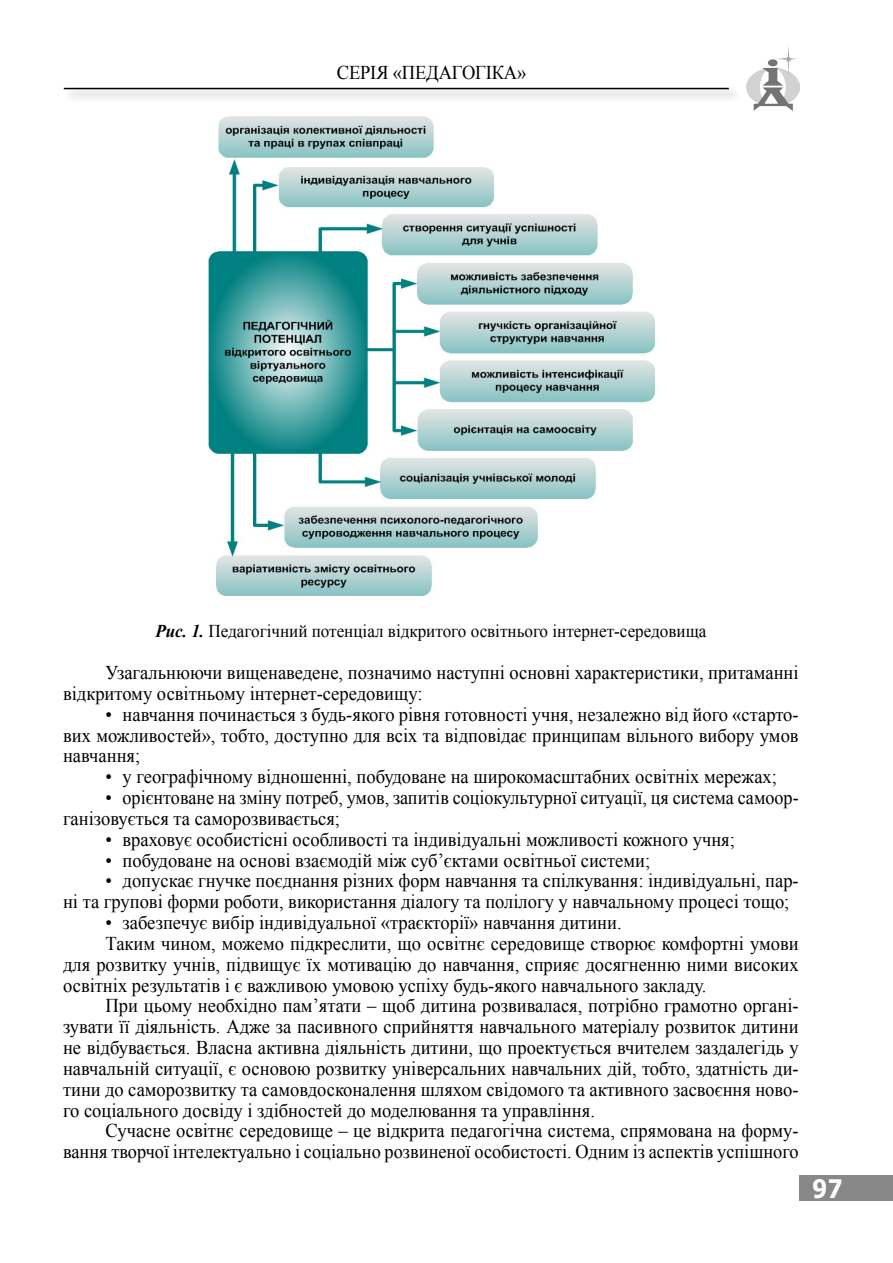
<style>
.page{position:relative;width:893px;height:1263px;background:#fff}
.page>*{position:absolute;margin:0;border:0;box-sizing:border-box;transform-origin:0 0}
.t1{font:700 25.5px "Verdana";color:#fff;scale:.85 1}
.t2{font:19.5px/20.9px "Times New Roman";color:#000;scale:.95 1}
.t3{font:19.5px/20.9px "Times New Roman";color:#000;scale:.93 1}
.t4{font:19.5px "Times New Roman";color:#000;scale:.94 1}
.t5{font:18px "Times New Roman";color:#000;scale:.95 1}
.s1{font-weight:700;font-style:italic}
</style>
<div class="page">
<div style="left:799px;top:1175px;width:94px;height:26px;background:#888"></div>
<div style="left:63px;top:86px;width:679px;height:17px;background:#000;opacity:.5"></div>
<hr style="left:64px;top:88px;width:665px;height:1px;background:#000">
<img style="left:747px;top:47px;width:52px;height:64px">
<img style="left:209px;top:117px;width:445px;height:479px">
<p class="t2" style="left:337px;top:62px;width:201px">СЕРІЯ «ПЕДАГОГІКА»</p>
<p class="t5" style="left:155px;top:619px;width:582px"><span class="s1">Рис. 1.</span> Педагогічний потенціал відкритого освітнього інтернет-середовища</p>
<p class="t2" style="left:63px;top:662px;width:776px;text-indent:43px">Узагальнюючи вищенаведене, позначимо наступні основні характеристики, притаманні відкритому освітньому інтернет-середовищу:</p>
<p class="t2" style="left:63px;top:703px;width:776px;text-align:justify;text-indent:43px">• навчання починається з будь-якого рівня готовності учня, незалежно від його «старто&shy;вих можливостей», тобто, доступно для всіх та відповідає принципам вільного вибору умов навчання;</p>
<p class="t2" style="left:106px;top:766px;width:708px">• у географічному відношенні, побудоване на широкомасштабних освітніх мережах;</p>
<p class="t3" style="left:63px;top:787px;width:793px;text-indent:43px">• орієнтоване на зміну потреб, умов, запитів соціокультурної ситуації, ця система самоор&shy;ганізовується та саморозвивається;</p>
<p class="t2" style="left:106px;top:828px;width:664px">• враховує особистісні особливості та індивідуальні можливості кожного учня;</p>
<p class="t2" style="left:106px;top:849px;width:575px">• побудоване на основі взаємодій між суб’єктами освітньої системи;</p>
<p class="t2" style="left:63px;top:870px;width:776px;text-indent:43px">• допускає гнучке поєднання різних форм навчання та спілкування: індивідуальні, пар&shy;ні та групові форми роботи, використання діалогу та полілогу у навчальному процесі тощо;</p>
<p class="t2" style="left:106px;top:912px;width:545px">• забезпечує вибір індивідуальної «траєкторії» навчання дитини.</p>
<p class="t2" style="left:106px;top:933px;width:731px">Таким чином, можемо підкреслити, що освітнє середовище створює комфортні умови</p>
<p class="t2" style="left:63px;top:953px;width:776px">для розвитку учнів, підвищує їх мотивацію до навчання, сприяє досягненню ними високих</p>
<p class="t2" style="left:63px;top:974px;width:679px">освітніх результатів і є важливою умовою успіху будь-якого навчального закладу.</p>
<p class="t2" style="left:106px;top:995px;width:731px">При цьому необхідно пам’ятати – щоб дитина розвивалася, потрібно грамотно органі-</p>
<p class="t2" style="left:63px;top:1016px;width:776px">зувати її діяльність. Адже за пасивного сприйняття навчального матеріалу розвиток дитини</p>
<p class="t2" style="left:63px;top:1037px;width:776px">не відбувається. Власна активна діяльність дитини, що проектується вчителем заздалегідь у</p>
<p class="t2" style="left:63px;top:1058px;width:776px">навчальній ситуації, є основою розвитку універсальних навчальних дій, тобто, здатність ди-</p>
<p class="t2" style="left:63px;top:1078px;width:776px">тини до саморозвитку та самовдосконалення шляхом свідомого та активного засвоєння ново-</p>
<p class="t2" style="left:63px;top:1099px;width:561px">го соціального досвіду і здібностей до моделювання та управління.</p>
<p class="t2" style="left:106px;top:1120px;width:731px">Сучасне освітнє середовище – це відкрита педагогічна система, спрямована на форму-</p>
<p class="t4" style="left:63px;top:1139px;width:784px">вання творчої інтелектуально і соціально розвиненої особистості. Одним із аспектів успішного</p>
<h1 class="t1" style="left:812px;top:1171px;width:38px">97</h1>
</div>
